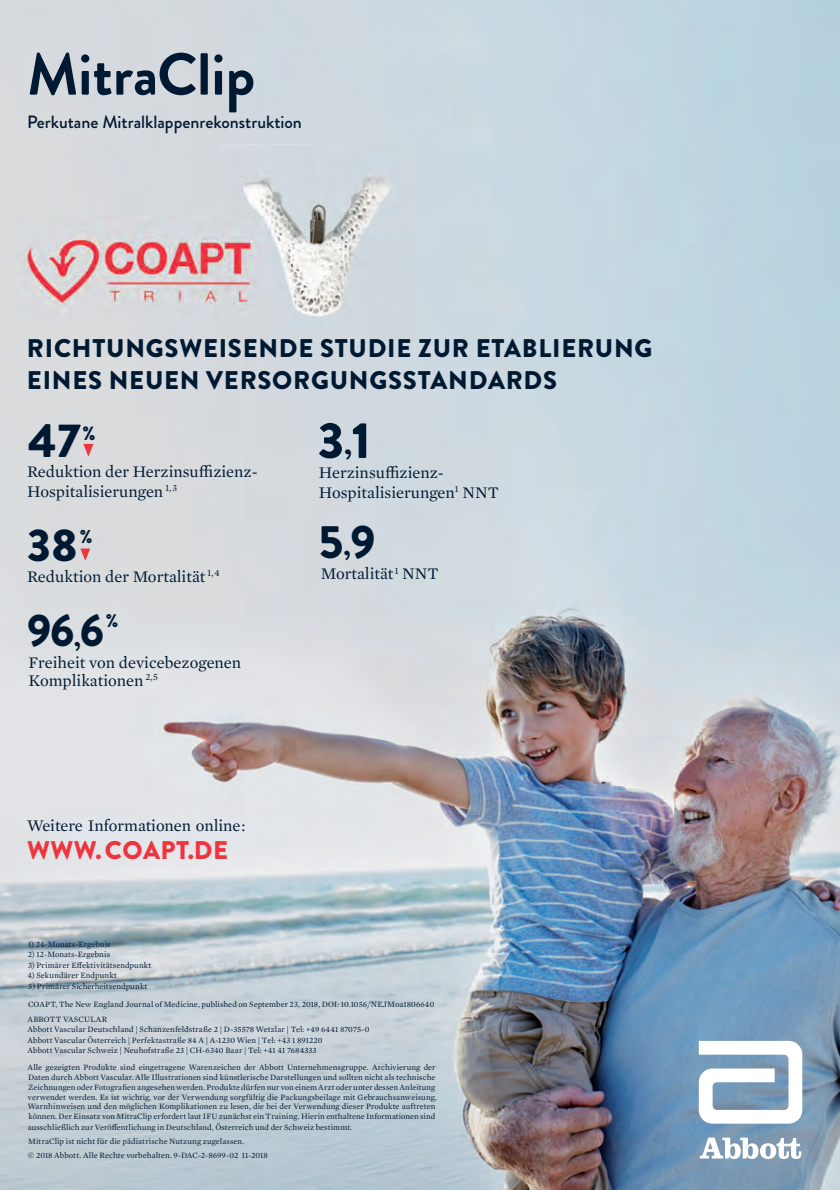
<style>
.page{position:relative;width:840px;height:1190px;background:#fff}
.page>*{position:absolute;margin:0;border:0;box-sizing:border-box;transform-origin:0 0}
.t1{font:700 59.2px "Brandon Grotesque";color:#001932}
.t2{font:900 50.8px "Brandon Grotesque";color:#001932}
.t3{font:900 47.6px "Brandon Grotesque";color:#001932}
.t4{font:900 46.8px "Brandon Grotesque";color:#001932}
.t5{font:900 46px "Brandon Grotesque";color:#001932}
.t6{font:900 45.4px "Brandon Grotesque";color:#001932}
.t7{font:900 25.6px/31.6px "Brandon Grotesque";letter-spacing:.03em;color:#001932}
.t8{font:900 25.6px "Brandon Grotesque";letter-spacing:.02em;color:#ee343d}
.t9{font:900 19.2px "Brandon Grotesque";color:#001932}
.t10{font:900 18.6px "Brandon Grotesque";color:#001932}
.t11{font:900 18.4px "Brandon Grotesque";color:#001932}
.t12{font:500 17.8px "Brandon Grotesque";color:#001932}
.t13{font:16.6px/19.4px "Mercury Text G1";color:#001932}
.t14{font:8.2px/9.8px "Mercury Text G1";letter-spacing:.005em;color:#001932}
.s1{font-size:23.6px}
.s2{font-size:26.4px}
.s3{font-size:24.2px}
</style>
<div class="page">
<img style="left:0;top:0;width:840px;height:1190px">
<svg style="left:700px;top:1138px;width:101px;height:21px"></svg>
<svg style="left:699px;top:1041px;width:103px;height:83px"></svg>
<img style="left:220px;top:145px;width:196px;height:98px">
<img style="left:269px;top:243px;width:147px;height:98px">
<img style="left:220px;top:316px;width:49px;height:25px">
<img style="left:16px;top:217px;width:254px;height:99px">
<svg style="left:83px;top:444px;width:10px;height:13px"></svg>
<svg style="left:80px;top:549px;width:10px;height:12px"></svg>
<h1 class="t1" style="left:27px;top:40px;width:230px">MitraClip</h1>
<h3 class="t12" style="left:27px;top:111px;width:276px">Perkutane Mitralklappenrekonstruktion</h3>
<h3 class="t7" style="left:27px;top:333px;width:627px">RICHTUNGSWEISENDE STUDIE ZUR ETABLIERUNG<br>EINES NEUEN VERSORGUNGSSTANDARDS</h3>
<h3 class="t3" style="left:28px;top:413px;width:54px">47</h3>
<h3 class="t9" style="left:83px;top:422px;width:14px">%</h3>
<h3 class="t13" style="left:27px;top:463px;width:232px">Reduktion der Herzinsuffizienz-<br>Hospitalisierungen <sup>1,</sup> <sup>3</sup></h3>
<h3 class="t5" style="left:27px;top:518px;width:52px">38</h3>
<h3 class="t10" style="left:80px;top:526px;width:14px">%</h3>
<h3 class="t13" style="left:27px;top:567px;width:194px">Reduktion der Mortalität <sup>1,4</sup></h3>
<h3 class="t6" style="left:27px;top:603px;width:79px">96<span class="s1">,</span>6</h3>
<h3 class="t11" style="left:106px;top:610px;width:14px">%</h3>
<h3 class="t13" style="left:29px;top:654px;width:214px;line-height:18px">Freiheit von devicebezogenen<br>Komplikationen <sup>2,5</sup></h3>
<h3 class="t13" style="left:27px;top:816px;width:220px">Weitere Informationen online:</h3>
<h3 class="t8" style="left:27px;top:835px;width:202px">WWW.COAPT.DE</h3>
<h2 class="t2" style="left:318px;top:411px;width:54px">3<span class="s2">,</span>1</h2>
<h3 class="t13" style="left:319px;top:464px;width:181px">Herzinsuffizienz-<br>Hospitalisierungen<sup>1</sup> NNT</h3>
<h3 class="t4" style="left:319px;top:515px;width:58px">5<span class="s3">,</span>9</h3>
<h3 class="t13" style="left:321px;top:565px;width:119px">Mortalität<sup>1</sup> NNT</h3>
<p class="t14" style="left:28px;top:940px;width:84px">1) 24-Monats-Ergebnis</p>
<p class="t14" style="left:28px;top:950px;width:84px">2) 12-Monats-Ergebnis</p>
<p class="t14" style="left:28px;top:961px;width:125px">3) Primärer Effektivitätsendpunkt</p>
<p class="t14" style="left:27px;top:971px;width:91px">4) Sekundärer Endpunkt</p>
<p class="t14" style="left:28px;top:977px;width:408px;line-height:18px">5) Primärer Sicherheitsendpunkt<br>COAPT, The New England Journal of Medicine, published on September 23, 2018, DOI: 10.1056/NEJMoa1806640</p>
<p class="t14" style="left:28px;top:1014px;width:343px;line-height:10.4px">ABBOTT VASCULAR<br>Abbott Vascular Deutschland | Schanzenfeldstraße 2 | D-35578 Wetzlar | Tel: +49 6441 87075-0<br>Abbott Vascular Österreich | Perfektastraße 84 A | A-1230 Wien | Tel: +43 1 891220<br>Abbott Vascular Schweiz | Neuhofstraße 23 | CH-6340 Baar | Tel: +41 41 7684333</p>
<p class="t14" style="left:28px;top:1063px;width:411px">Alle gezeigten Produkte sind eingetragene Warenzeichen der Abbott Unternehmensgruppe. Archivierung der Daten durch Abbott Vascular. Alle Illustrationen sind künstlerische Darstellungen und sollten nicht als technische Zeichnungen oder Fotografien angesehen werden. Produkte dürfen nur von einem Arzt oder unter dessen Anleitung verwendet werden. Es ist wichtig, vor der Verwendung sorgfältig die Packungsbeilage mit Gebrauchsanweisung, Warnhinweisen und den möglichen Komplikationen zu lesen, die bei der Verwendung dieser Produkte auftreten können. Der Einsatz von MitraClip erfordert laut IFU zunächst ein Training. Hierin enthaltene Informationen sind ausschließlich zur Veröffentlichung in Deutschland, Österreich und der Schweiz bestimmt.</p>
<p class="t14" style="left:28px;top:1135px;width:241px;line-height:13.6px">MitraClip ist nicht für die pädiatrische Nutzung zugelassen.<br>© 2018 Abbott. Alle Rechte vorbehalten. 9-DAC-2-8699-02 11-2018</p>
</div>
